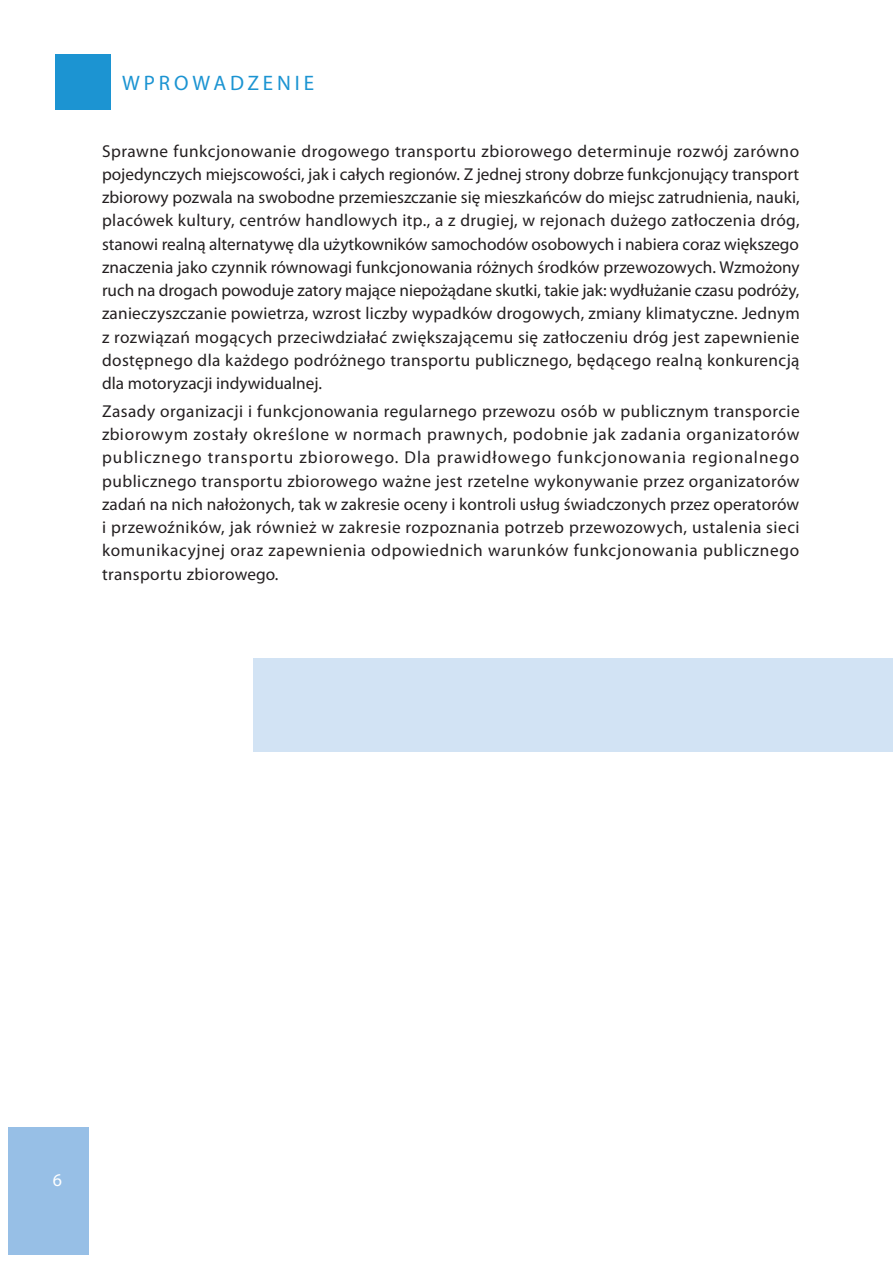
<style>
.page{position:relative;width:893px;height:1263px;background:#fff}
.page>*{position:absolute;margin:0;border:0;box-sizing:border-box;transform-origin:0 0}
.t1{font:21px "Myriad Pro";letter-spacing:.185em;color:#1c94d2}
.t2{font:18px "Myriad Pro";color:#fff}
.t3{font:17.25px/23.2px "Myriad Pro";letter-spacing:.02em;color:#231f20;text-align:justify}
</style>
<div class="page">
<div style="left:9px;top:1127px;width:80px;height:127px;background:#97bfe6"></div>
<div style="left:55px;top:54px;width:56px;height:56px;background:#1c94d2"></div>
<div style="left:254px;top:658px;width:639px;height:94px;background:#d2e3f4"></div>
<p class="t1" style="left:122px;top:70px;width:194px">WPROWADZENIE</p>
<p class="t3" style="left:102px;top:139px;width:699px">Sprawne funkcjonowanie drogowego transportu zbiorowego determinuje rozwój zarówno pojedynczych miejscowości, jak i całych regionów. Z jednej strony dobrze funkcjonujący transport zbiorowy pozwala na swobodne przemieszczanie się mieszkańców do miejsc zatrudnienia, nauki, placówek kultury, centrów handlowych itp., a z drugiej, w rejonach dużego zatłoczenia dróg, stanowi realną alternatywę dla użytkowników samochodów osobowych i nabiera coraz większego znaczenia jako czynnik równowagi funkcjonowania różnych środków przewozowych. Wzmożony ruch na drogach powoduje zatory mające niepożądane skutki, takie jak: wydłużanie czasu podróży, zanieczyszczanie powietrza, wzrost liczby wypadków drogowych, zmiany klimatyczne. Jednym z rozwiązań mogących przeciwdziałać zwiększającemu się zatłoczeniu dróg jest zapewnienie dostępnego dla każdego podróżnego transportu publicznego, będącego realną konkurencją dla motoryzacji indywidualnej.</p>
<p class="t3" style="left:102px;top:399px;width:699px">Zasady organizacji i funkcjonowania regularnego przewozu osób w publicznym transporcie zbiorowym zostały określone w normach prawnych, podobnie jak zadania organizatorów publicznego transportu zbiorowego. Dla prawidłowego funkcjonowania regionalnego publicznego transportu zbiorowego ważne jest rzetelne wykonywanie przez organizatorów zadań na nich nałożonych, tak w zakresie oceny i kontroli usług świadczonych przez operatorów i przewoźników, jak również w zakresie rozpoznania potrzeb przewozowych, ustalenia sieci komunikacyjnej oraz zapewnienia odpowiednich warunków funkcjonowania publicznego transportu zbiorowego.</p>
<p class="t2" style="left:53px;top:1168px;width:11px">6</p>
</div>
